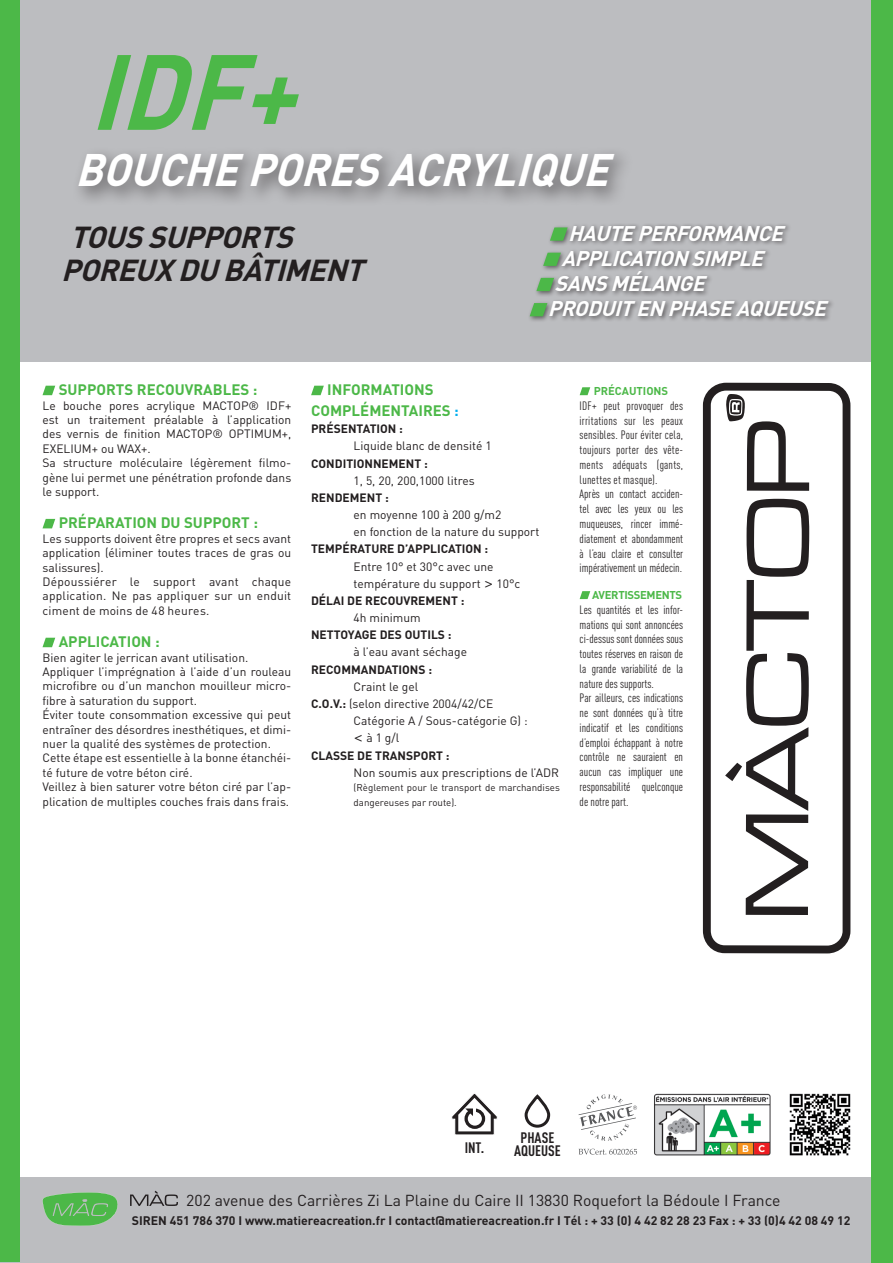
<style>
.page{position:relative;width:893px;height:1263px;background:#fff}
.page>*{position:absolute;margin:0;border:0;box-sizing:border-box;transform-origin:0 0}
.t1{font:italic 700 105px "DIN";color:#4cb848;scale:.93 1}
.t2{font:italic 700 45px "DIN";color:#fff;scale:.93 1}
.t3{font:italic 700 30px "DIN";color:#231f20}
.t4{font:italic 700 21px "DIN";color:#fff}
.t5{font:15.75px "DIN";color:#231f20}
.t6{font:700 15px "DIN";color:#4cb848}
.t7{font:700 15px "DIN Cond";color:#231f20}
.t8{font:700 12.3px "DIN";color:#231f20}
.t9{font:12px/14.4px "DIN";color:#231f20;text-align:justify}
.t10{font:12px/14.7px "DIN Cond";color:#231f20;text-align:justify}
.t11{font:700 12px "DIN";color:#231f20}
.t12{font:700 11.25px "DIN";letter-spacing:-.03em;color:#4cb848}
.t13{font:700 11.25px "DIN";color:#4cb848}
.t14{font:9.75px/14.5px "DIN";color:#231f20}
.s1{color:#00aeef}
.s2{font-family:"Verdana"}
.s3{font-weight:700}
</style>
<div class="page">
<div style="left:0;top:0;width:893px;height:361px;background:#bcbdc0"></div>
<div style="left:0;top:1178px;width:893px;height:85px;background:#bcbdc0"></div>
<div style="left:0;top:0;width:20px;height:1261px;background:#4cb848"></div>
<div style="left:872px;top:0;width:21px;height:1263px;background:#4cb848"></div>
<div style="left:527px;top:223px;width:308px;height:100px;background:#231f20;opacity:.6"></div>
<svg style="left:550px;top:227px;width:18px;height:14px"></svg>
<svg style="left:543px;top:253px;width:18px;height:13px"></svg>
<svg style="left:536px;top:278px;width:18px;height:13px"></svg>
<svg style="left:530px;top:303px;width:17px;height:13px"></svg>
<svg style="left:42px;top:1192px;width:76px;height:34px"></svg>
<svg style="left:130px;top:1191px;width:48px;height:15px"></svg>
<img style="left:789px;top:1093px;width:61px;height:63px">
<svg style="left:580px;top:387px;width:10px;height:8px"></svg>
<svg style="left:580px;top:591px;width:10px;height:8px"></svg>
<svg style="left:43px;top:386px;width:12px;height:9px"></svg>
<svg style="left:43px;top:519px;width:12px;height:9px"></svg>
<svg style="left:43px;top:638px;width:12px;height:9px"></svg>
<svg style="left:311px;top:386px;width:13px;height:9px"></svg>
<div style="left:703px;top:383px;width:147px;height:570px;border:8px solid #231f20;border-radius:19px"></div>
<svg style="left:725px;top:499px;width:84px;height:416px"></svg>
<svg style="left:726px;top:394px;width:83px;height:97px"></svg>
<div style="left:72px;top:146px;width:562px;height:61px;background:#231f20;opacity:.6"></div>
<img style="left:654px;top:1093px;width:117px;height:63px">
<svg style="left:579px;top:1094px;width:58px;height:47px"></svg>
<svg style="left:579px;top:1149px;width:58px;height:5px"></svg>
<svg style="left:526px;top:1096px;width:23px;height:30px"></svg>
<div style="left:525px;top:1095px;width:25px;height:33px;border:3px solid #231f20;border-radius:11px"></div>
<svg style="left:451px;top:1093px;width:46px;height:42px"></svg>
<p class="t1" style="left:89px;top:23px;width:259px">IDF+</p>
<p class="t2" style="left:75px;top:141px;width:590px">BOUCHEPORESACRYLIQUE</p>
<p class="t3" style="left:70px;top:218px;width:234px">TOUSSUPPORTS</p>
<p class="t3" style="left:61px;top:251px;width:313px">POREUXDU BÂTIMENT</p>
<p class="t4" style="left:568px;top:219px;width:223px">HAUTEPERFORMANCE</p>
<p class="t4" style="left:561px;top:245px;width:210px">APPLICATION SIMPLE</p>
<p class="t4" style="left:555px;top:270px;width:158px">SANSMÉLANGE</p>
<p class="t4" style="left:548px;top:295px;width:286px">PRODUITEN PHASEAQUEUSE</p>
<p class="t6" style="left:59px;top:380px;width:200px">SUPPORTS RECOUVRABLES :</p>
<p class="t9" style="left:43px;top:398px;width:250px">Le bouche pores acrylique MACTOP® IDF+ est un traitement préalable à l’application des vernis de finition MACTOP® OPTIMUM+, EXELIUM+ ou WAX+.</p>
<p class="t9" style="left:43px;top:455px;width:250px">Sa structure moléculaire légèrement filmo&shy;gène lui permet une pénétration profonde dans le support.</p>
<p class="t6" style="left:59px;top:513px;width:201px">PRÉPARATION DU SUPPORT :</p>
<p class="t9" style="left:43px;top:531px;width:250px">Les supports doivent être propres et secs avant application (éliminer toutes traces de gras ou salissures).</p>
<p class="t9" style="left:43px;top:574px;width:250px">Dépoussiérer le support avant chaque application. Ne pas appliquer sur un enduit ciment de moins de 48 heures.</p>
<p class="t6" style="left:59px;top:632px;width:103px">APPLICATION :</p>
<p class="t9" style="left:43px;top:650px;width:207px">Bien agiter le jerrican avant utilisation.</p>
<p class="t9" style="left:43px;top:664px;width:250px">Appliquer l’imprégnation à l’aide d’un rouleau microfibre ou d’un manchon mouilleur micro&shy;fibre à saturation du support.</p>
<p class="t9" style="left:43px;top:707px;width:250px">Éviter toute consommation excessive qui peut entraîner des désordres inesthétiques, et dimi&shy;nuer la qualité des systèmes de protection.</p>
<p class="t9" style="left:43px;top:751px;width:250px">Cette étape est essentielle à la bonne étanchéi&shy;té future de votre béton ciré.</p>
<p class="t9" style="left:43px;top:779px;width:250px">Veillez à bien saturer votre béton ciré par l’ap&shy;plication de multiples couches frais dans frais.</p>
<p class="t6" style="left:327px;top:380px;width:108px">INFORMATIONS</p>
<p class="t6" style="left:311px;top:401px;width:149px">COMPLÉMENTAIRES <span class="s1">:</span></p>
<p class="t11" style="left:311px;top:421px;width:93px">PRÉSENTATION :</p>
<p class="t9" style="left:354px;top:439px;width:140px">Liquide blanc de densité 1</p>
<p class="t11" style="left:311px;top:455px;width:118px">CONDITIONNEMENT :</p>
<p class="t9" style="left:354px;top:473px;width:123px">1, 5, 20, 200,1000 litres</p>
<p class="t11" style="left:311px;top:490px;width:79px">RENDEMENT :</p>
<p class="t9" style="left:354px;top:507px;width:149px">en moyenne 100 à 200 g/m2</p>
<p class="t9" style="left:354px;top:524px;width:187px">en fonction de la nature du support</p>
<p class="t11" style="left:311px;top:541px;width:179px">TEMPÉRATURE D’APPLICATION :</p>
<p class="t9" style="left:354px;top:559px;width:141px">Entre 10° et 30°c avec une</p>
<p class="t9" style="left:354px;top:576px;width:168px">température du support <span class="s2">&gt;</span> 10°c</p>
<p class="t11" style="left:311px;top:593px;width:155px">DÉLAI DE RECOUVREMENT :</p>
<p class="t9" style="left:354px;top:610px;width:69px">4h minimum</p>
<p class="t11" style="left:311px;top:627px;width:142px">NETTOYAGE DES OUTILS :</p>
<p class="t9" style="left:354px;top:645px;width:115px">à l’eau avant séchage</p>
<p class="t11" style="left:311px;top:661px;width:123px">RECOMMANDATIONS :</p>
<p class="t9" style="left:354px;top:679px;width:66px">Craint le gel</p>
<p class="t9" style="left:311px;top:696px;width:184px"><span class="s3">C.O.V.:</span> (selon directive 2004/42/CE</p>
<p class="t9" style="left:354px;top:713px;width:176px">Catégorie A / Sous-catégorie G) :</p>
<p class="t9" style="left:354px;top:730px;width:47px"><span class="s2">&lt;</span> à 1 g/l</p>
<p class="t11" style="left:311px;top:747px;width:140px">CLASSE DE TRANSPORT :</p>
<p class="t9" style="left:354px;top:765px;width:207px">Non soumis aux prescriptions de l’ADR</p>
<p class="t14" style="left:354px;top:780px;width:208px">(Règlement pour le transport de marchandises dangereuses par route).</p>
<p class="t13" style="left:594px;top:384px;width:76px">PRÉCAUTIONS</p>
<p class="t10" style="left:580px;top:398px;width:105px">IDF+ peut provoquer des irritations sur les peaux sensibles. Pour éviter cela, toujours porter des vête&shy;ments adéquats (gants, lunettes et masque).</p>
<p class="t10" style="left:580px;top:487px;width:105px">Après un contact acciden&shy;tel avec les yeux ou les muqueuses, rincer immé&shy;diatement et abondamment à l’eau claire et consulter impérativement un médecin.</p>
<p class="t12" style="left:592px;top:588px;width:91px">AVERTISSEMENTS</p>
<p class="t10" style="left:580px;top:602px;width:105px">Les quantités et les infor&shy;mations qui sont annoncées ci-dessus sont données sous toutes réserves en raison de la grande variabilité de la nature des supports.</p>
<p class="t10" style="left:580px;top:691px;width:105px">Par ailleurs, ces indications ne sont données qu’à titre indicatif et les conditions d’emploi échappant à notre contrôle ne sauraient en aucun cas impliquer une responsabilité quelconque de notre part.</p>
<p class="t7" style="left:465px;top:1138px;width:21px">INT.</p>
<p class="t7" style="left:520px;top:1128px;width:35px">PHASE</p>
<p class="t7" style="left:514px;top:1142px;width:48px">AQUEUSE</p>
<p class="t5" style="left:186px;top:1191px;width:596px">202 avenue des Carrières Zi La Plaine du Caire II 13830 Roquefort la Bédoule I France</p>
<p class="t8" style="left:132px;top:1212px;width:720px">SIREN 451 786 370 I www.matiereacreation.fr I contact@matiereacreation.fr I Tél : + 33 (0) 4 42 82 28 23 Fax : + 33 (0)4 42 08 49 12</p>
</div>
